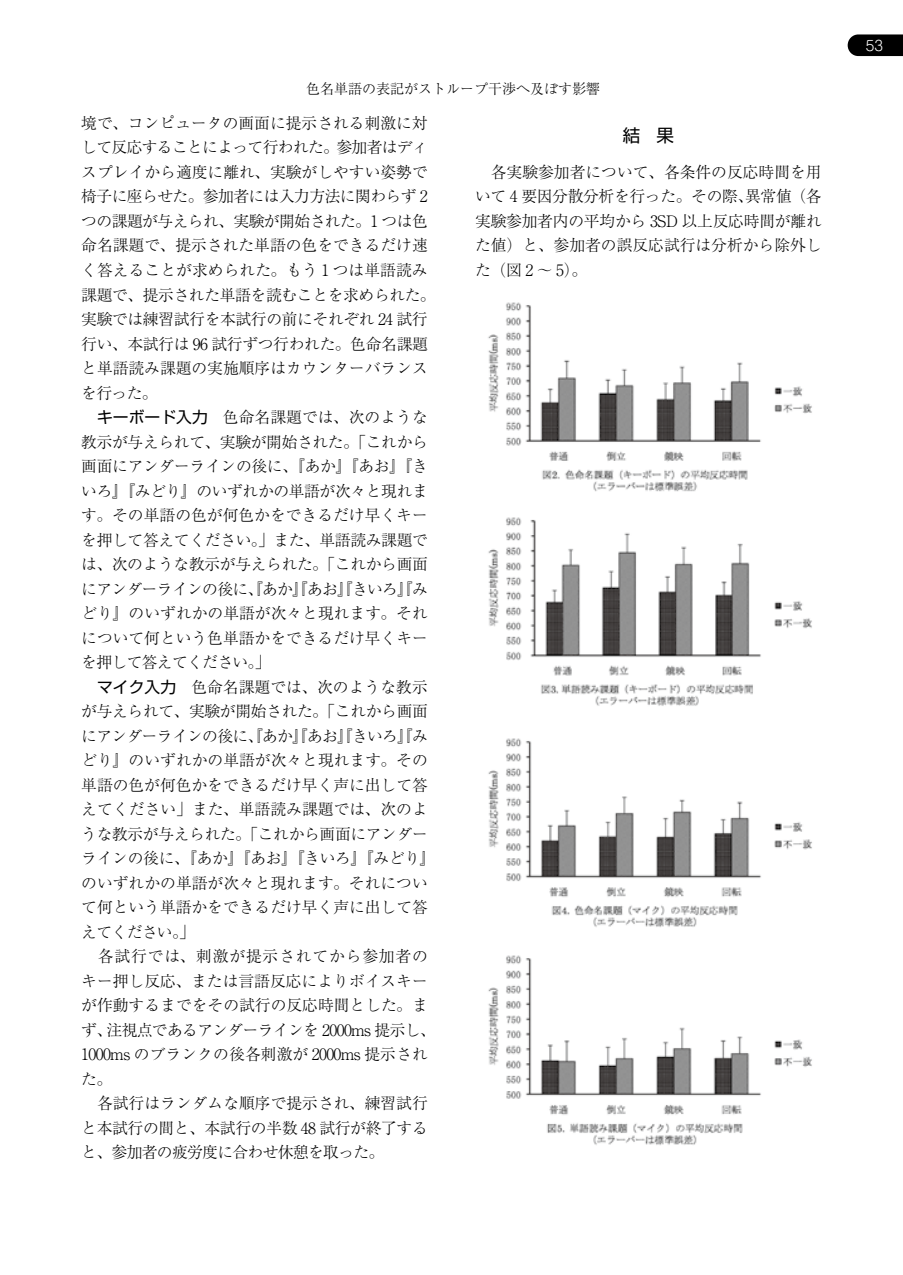
<style>
.page{position:relative;width:903px;height:1275px;background:#fff}
.page>*{position:absolute;margin:0;border:0;box-sizing:border-box;transform-origin:0 0}
.t1{font:17.5px "Shin Go Pro";color:#000}
.t2{font:300 15.75px/24.5px "Ryumin Pro";color:#000;text-align:right}
.t3{font:300 15.75px/24.5px "Ryumin Pro";letter-spacing:-.02em;color:#000}
.t4{font:300 15.75px "Ryumin Pro";letter-spacing:-.04em;color:#000}
.t5{font:300 15.75px "Ryumin Pro";letter-spacing:-.035em;color:#000}
.t6{font:300 15.75px "Ryumin Pro";letter-spacing:.055em;color:#000}
.t7{font:300 14px "Ryumin Pro";color:#000}
.t8{font:300 14px "Shin M Go Pro";color:#fff}
.s1{font-family:"Shin Go Pro";font-weight:400}
</style>
<div class="page">
<svg style="left:848px;top:34px;width:55px;height:22px"></svg>
<img style="left:488px;top:302px;width:324px;height:190px">
<img style="left:488px;top:517px;width:324px;height:189px">
<img style="left:488px;top:738px;width:324px;height:189px">
<img style="left:488px;top:955px;width:324px;height:190px">
<p class="t7" style="left:306px;top:78px;width:296px">色名単語の表記がストループ干渉へ及ぼす影響</p>
<p class="t2" style="left:81px;top:110px;width:348px">境で、コンピュータの画面に提示される刺激に対参加者はディ</p>
<p class="t4" style="left:81px;top:135px;width:259px">して反応することによって行われた。</p>
<p class="t2" style="left:81px;top:159px;width:348px">スプレイから適度に離れ、実験がしやすい姿勢で</p>
<p class="t5" style="left:81px;top:184px;width:348px">椅子に座らせた。参加者には入力方法に関わらず 2</p>
<p class="t5" style="left:81px;top:209px;width:348px">つの課題が与えられ、実験が開始された。1 つは色</p>
<p class="t2" style="left:81px;top:232px;width:348px">命名課題で、提示された単語の色をできるだけ速</p>
<p class="t2" style="left:81px;top:257px;width:348px">く答えることが求められた。もう 1 つは単語読み</p>
<p class="t3" style="left:81px;top:281px;width:356px">課題で、提示された単語を読むことを求められた。</p>
<p class="t3" style="left:81px;top:306px;width:348px">実験では練習試行を本試行の前にそれぞれ 24 試行</p>
<p class="t3" style="left:81px;top:330px;width:348px">行い、本試行は 96 試行ずつ行われた。色命名課題</p>
<p class="t2" style="left:81px;top:355px;width:348px">と単語読み課題の実施順序はカウンターバランス</p>
<p class="t2" style="left:81px;top:379px;width:78px">を行った。</p>
<p class="t2" style="left:81px;top:404px;width:348px"><span class="s1">　キーボード入力</span>　色命名課題では、次のような</p>
<p class="t3" style="left:81px;top:428px;width:348px">教示が与えられて、実験が開始された。「これから</p>
<p class="t3" style="left:81px;top:453px;width:348px">画面にアンダーラインの後に、『あか』『あお』『き</p>
<p class="t3" style="left:81px;top:477px;width:348px">いろ』『みどり』のいずれかの単語が次々と現れま</p>
<p class="t2" style="left:81px;top:502px;width:348px">す。その単語の色が何色かをできるだけ早くキー</p>
<p class="t3" style="left:81px;top:526px;width:348px">を押して答えてください。」また、単語読み課題で</p>
<p class="t3" style="left:81px;top:551px;width:348px">は、次のような教示が与えられた。「これから画面</p>
<p class="t4" style="left:81px;top:576px;width:348px">にアンダーラインの後に、『あか』『あお』『きいろ』『み</p>
<p class="t2" style="left:81px;top:600px;width:348px">どり』のいずれかの単語が次々と現れます。それ</p>
<p class="t2" style="left:81px;top:624px;width:348px">について何という色単語かをできるだけ早くキー</p>
<p class="t4" style="left:81px;top:650px;width:191px">を押して答えてください「。</p>
<p class="t2" style="left:81px;top:673px;width:348px"><span class="s1">　マイク入力</span>　色命名課題では、次のような教示</p>
<p class="t3" style="left:81px;top:698px;width:348px">が与えられて、実験が開始された。「これから画面</p>
<p class="t4" style="left:81px;top:723px;width:348px">にアンダーラインの後に、『あか』『あお』『きいろ』『み</p>
<p class="t2" style="left:81px;top:747px;width:348px">どり』のいずれかの単語が次々と現れます。その</p>
<p class="t2" style="left:81px;top:771px;width:348px">単語の色が何色かをできるだけ早く声に出して答</p>
<p class="t2" style="left:81px;top:796px;width:348px">えてください」また、単語読み課題では、次のよ</p>
<p class="t3" style="left:81px;top:820px;width:348px">うな教示が与えられた。「これから画面にアンダー</p>
<p class="t2" style="left:81px;top:845px;width:356px">ラインの後に、『あか』『あお』『きいろ』『みどり『</p>
<p class="t2" style="left:81px;top:869px;width:348px">のいずれかの単語が次々と現れます。それについ</p>
<p class="t2" style="left:81px;top:894px;width:348px">て何という単語かをできるだけ早く声に出して答</p>
<p class="t2" style="left:81px;top:918px;width:115px">えてください「。</p>
<p class="t6" style="left:81px;top:944px;width:348px">　各試行では、刺激が提示されてから参加者の</p>
<p class="t2" style="left:81px;top:967px;width:348px">キー押し反応、または言語反応によりボイスキー</p>
<p class="t2" style="left:81px;top:992px;width:348px">が作動するまでをその試行の反応時間とした。ま</p>
<p class="t4" style="left:107px;top:1017px;width:331px">注視点であるアンダーラインを 2000ms 提示し、</p>
<p class="t3" style="left:81px;top:1016px;width:348px">ず、<br>1000ms のブランクの後各刺激が 2000ms 提示された。<br>　各試行はランダムな順序で提示され、練習試行と本試行の間と、本試行の半数 48 試行が終了すると、参加者の疲労度に合わせ休憩を取った。</p>
<p class="t1" style="left:623px;top:121px;width:53px">結　果</p>
<p class="t2" style="left:475px;top:159px;width:348px">　各実験参加者について、各条件の反応時間を用異常値（各</p>
<p class="t2" style="left:475px;top:183px;width:348px;text-align:left">いて 4 要因分散分析を行った。その際、<br>実験参加者内の平均から 3SD 以上反応時間が離れた値）と、参加者の誤反応試行は分析から除外した（図 2 ~ 。(5</p>
<p class="t8" style="left:866px;top:34px;width:19px">53</p>
</div>
